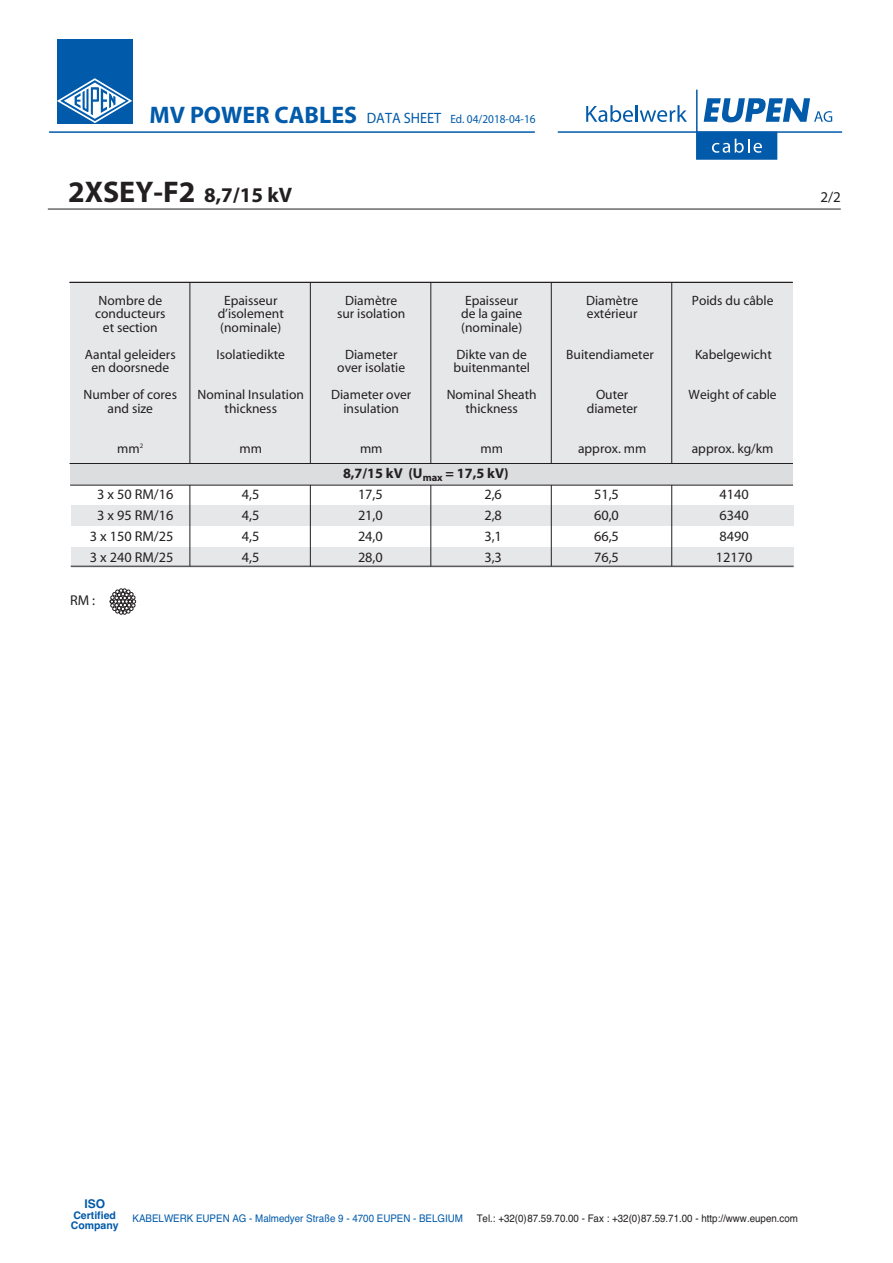
<style>
.page{position:relative;width:893px;height:1263px;background:#fff}
.page>*{position:absolute;margin:0;border:0;box-sizing:border-box;transform-origin:0 0}
.t1{font:700 30px "Myriad";color:#231f20}
.t2{font:15px "Myriad";color:#231f20}
.t3{font:14.25px "Myriad";color:#231f20}
.t4{font:700 14.25px "Myriad";color:#231f20}
.t5{font:13.5px "Myriad";color:#231f20}
.t6{font:12px "Myriad";color:#015aaa;scale:.94 1}
.t7{font:700 12px "Helvetica";color:#015aaa}
.t8{font:10.5px "Helvetica";color:#231f20;scale:.93 1}
.t9{font:10.5px "Helvetica";color:#015aaa;scale:.93 1}
.t10{font:700 10.5px/10.5px "Helvetica";color:#015aaa}
.s1{font-weight:700;font-size:24px}
.s2{font-size:15px}
.s3{font-size:21px}
</style>
<div class="page">
<div style="left:70px;top:282px;width:723px;height:181px;background:#e6e7e9"></div>
<svg style="left:586px;top:105px;width:47px;height:17px"></svg>
<hr style="left:635px;top:105px;width:3px;height:17px;background:#015aaa">
<svg style="left:640px;top:105px;width:47px;height:17px"></svg>
<hr style="left:558px;top:131px;width:284px;height:2px;background:#015aaa">
<svg style="left:695px;top:89px;width:137px;height:71px"></svg>
<hr style="left:49px;top:131px;width:486px;height:2px;background:#015aaa">
<div style="left:57px;top:39px;width:75px;height:85px;background:#015aaa"></div>
<svg style="left:57px;top:78px;width:75px;height:45px"></svg>
<hr style="left:70px;top:282px;width:723px;height:1px;background:#231f20">
<svg style="left:110px;top:588px;width:26px;height:26px"></svg>
<hr style="left:48px;top:209px;width:793px;height:1px;background:#231f20">
<div style="left:71px;top:505px;width:723px;height:20px;background:#e6e7e9"></div>
<div style="left:71px;top:547px;width:723px;height:20px;background:#e6e7e9"></div>
<hr style="left:71px;top:566px;width:723px;height:1px;background:#231f20">
<hr style="left:189px;top:282px;width:1px;height:284px;background:#231f20">
<hr style="left:310px;top:282px;width:1px;height:284px;background:#231f20">
<hr style="left:430px;top:282px;width:1px;height:284px;background:#231f20">
<hr style="left:551px;top:282px;width:1px;height:284px;background:#231f20">
<hr style="left:671px;top:282px;width:1px;height:284px;background:#231f20">
<div style="left:70px;top:464px;width:723px;height:21px;background:#dcdddf"></div>
<hr style="left:70px;top:485px;width:723px;height:1px;background:#231f20">
<hr style="left:70px;top:463px;width:723px;height:1px;background:#231f20">
<p class="t6" style="left:150px;top:114px;width:412px"><span class="s1">MV POWER CABLES</span> <span class="s2">DATA SHEET</span> Ed. 04/2018-04-16</p>
<h1 class="t1" style="left:68px;top:181px;width:226px">2XSEY-F2 <span class="s3">8,7/15 kV</span></h1>
<p class="t2" style="left:820px;top:192px;width:22px">2/2</p>
<p class="t5" style="left:98px;top:295px;width:65px">Nombre de</p>
<p class="t5" style="left:224px;top:295px;width:55px">Epaisseur</p>
<p class="t5" style="left:345px;top:295px;width:54px">Diamètre</p>
<p class="t5" style="left:465px;top:295px;width:55px">Epaisseur</p>
<p class="t5" style="left:586px;top:295px;width:54px">Diamètre</p>
<p class="t5" style="left:692px;top:295px;width:83px">Poids du câble</p>
<p class="t5" style="left:95px;top:309px;width:72px">conducteurs</p>
<p class="t5" style="left:218px;top:309px;width:68px">d’isolement</p>
<p class="t5" style="left:337px;top:309px;width:70px">sur isolation</p>
<p class="t5" style="left:461px;top:309px;width:63px">de la gaine</p>
<p class="t5" style="left:587px;top:309px;width:52px">extérieur</p>
<p class="t5" style="left:103px;top:322px;width:56px">et section</p>
<p class="t5" style="left:220px;top:322px;width:62px">(nominale)</p>
<p class="t5" style="left:461px;top:322px;width:62px">(nominale)</p>
<p class="t5" style="left:85px;top:349px;width:92px">Aantal geleiders</p>
<p class="t5" style="left:217px;top:349px;width:70px">Isolatiedikte</p>
<p class="t5" style="left:345px;top:349px;width:54px">Diameter</p>
<p class="t5" style="left:457px;top:349px;width:72px">Dikte van de</p>
<p class="t5" style="left:566px;top:349px;width:89px">Buitendiameter</p>
<p class="t5" style="left:695px;top:349px;width:78px">Kabelgewicht</p>
<p class="t5" style="left:91px;top:363px;width:79px">en doorsnede</p>
<p class="t5" style="left:337px;top:363px;width:69px">over isolatie</p>
<p class="t5" style="left:453px;top:363px;width:78px">buitenmantel</p>
<p class="t5" style="left:84px;top:390px;width:95px">Number of cores</p>
<p class="t5" style="left:198px;top:390px;width:108px">Nominal Insulation</p>
<p class="t5" style="left:331px;top:390px;width:82px">Diameter over</p>
<p class="t5" style="left:447px;top:390px;width:92px">Nominal Sheath</p>
<p class="t5" style="left:596px;top:390px;width:34px">Outer</p>
<p class="t5" style="left:689px;top:390px;width:90px">Weight of cable</p>
<p class="t5" style="left:108px;top:403px;width:47px">and size</p>
<p class="t5" style="left:225px;top:403px;width:54px">thickness</p>
<p class="t5" style="left:343px;top:403px;width:57px">insulation</p>
<p class="t5" style="left:465px;top:403px;width:54px">thickness</p>
<p class="t5" style="left:587px;top:403px;width:52px">diameter</p>
<p class="t5" style="left:117px;top:444px;width:27px">mm<sup>2</sup></p>
<p class="t5" style="left:240px;top:444px;width:24px">mm</p>
<p class="t5" style="left:360px;top:444px;width:24px">mm</p>
<p class="t5" style="left:480px;top:444px;width:24px">mm</p>
<p class="t5" style="left:578px;top:444px;width:70px">approx. mm</p>
<p class="t5" style="left:692px;top:444px;width:83px">approx. kg/km</p>
<p class="t4" style="left:343px;top:468px;width:167px">8,7/15 kV (U<sub>max</sub> = 17,5 kV)</p>
<p class="t3" style="left:97px;top:489px;width:78px">3 x 50 RM/16</p>
<p class="t3" style="left:242px;top:489px;width:19px">4,5</p>
<p class="t3" style="left:358px;top:489px;width:26px">17,5</p>
<p class="t3" style="left:484px;top:489px;width:19px">2,6</p>
<p class="t3" style="left:594px;top:489px;width:26px">51,5</p>
<p class="t3" style="left:719px;top:489px;width:31px">4140</p>
<p class="t3" style="left:97px;top:510px;width:78px">3 x 95 RM/16</p>
<p class="t3" style="left:242px;top:510px;width:19px">4,5</p>
<p class="t3" style="left:358px;top:510px;width:26px">21,0</p>
<p class="t3" style="left:484px;top:510px;width:19px">2,8</p>
<p class="t3" style="left:594px;top:510px;width:26px">60,0</p>
<p class="t3" style="left:719px;top:510px;width:31px">6340</p>
<p class="t3" style="left:90px;top:531px;width:85px">3 x 150 RM/25</p>
<p class="t3" style="left:242px;top:531px;width:19px">4,5</p>
<p class="t3" style="left:358px;top:531px;width:26px">24,0</p>
<p class="t3" style="left:484px;top:531px;width:19px">3,1</p>
<p class="t3" style="left:594px;top:531px;width:26px">66,5</p>
<p class="t3" style="left:719px;top:531px;width:31px">8490</p>
<p class="t3" style="left:90px;top:552px;width:85px">3 x 240 RM/25</p>
<p class="t3" style="left:242px;top:552px;width:19px">4,5</p>
<p class="t3" style="left:358px;top:552px;width:26px">28,0</p>
<p class="t3" style="left:484px;top:552px;width:19px">3,3</p>
<p class="t3" style="left:594px;top:552px;width:26px">76,5</p>
<p class="t3" style="left:716px;top:552px;width:38px">12170</p>
<p class="t3" style="left:70px;top:595px;width:27px">RM:</p>
<p class="t7" style="left:84px;top:1196px;width:22px">ISO</p>
<p class="t10" style="left:71px;top:1210px;width:49px">Certified<br>Company</p>
<p class="t9" style="left:133px;top:1212px;width:357px">KABELWERK EUPEN AG - Malmedyer Straße 9 - 4700 EUPEN - BELGIUM</p>
<p class="t8" style="left:477px;top:1212px;width:347px">Tel.: +32(0)87.59.70.00 - Fax : +32(0)87.59.71.00 - http://www.eupen.com</p>
</div>
